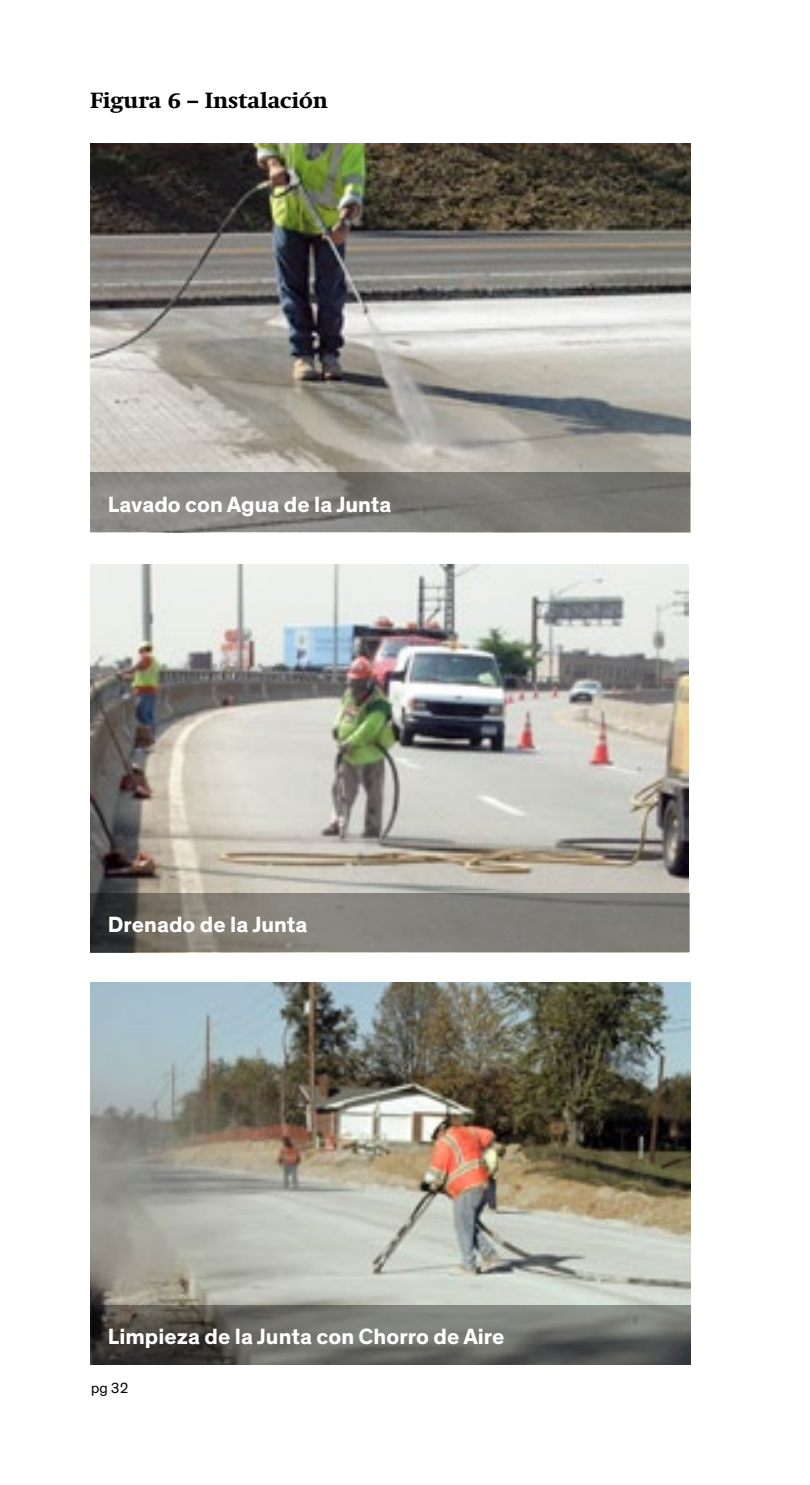
<style>
.page{position:relative;width:810px;height:1485px;background:#fff}
.page>*{position:absolute;margin:0;border:0;box-sizing:border-box;transform-origin:0 0}
.t1{font:700 22.5px "Dow Corporate";color:#fff}
.t2{font:700 22.5px "Swift Neue LT Pro";color:#000}
.t3{font:15px "Dow Corporate";color:#000}
</style>
<div class="page">
<img style="left:91px;top:143px;width:600px;height:389px">
<img style="left:90px;top:982px;width:600px;height:383px">
<img style="left:90px;top:565px;width:598px;height:328px">
<svg style="left:90px;top:893px;width:600px;height:59px;background:#7a7871"></svg>
<svg style="left:92px;top:1305px;width:599px;height:60px;background:#63645e"></svg>
<svg style="left:90px;top:472px;width:600px;height:60px;background:#807f7a"></svg>
<p class="t2" style="left:90px;top:87px;width:239px">Figura 6 – Instalación</p>
<p class="t1" style="left:108px;top:490px;width:285px">Lavado con Agua de la Junta</p>
<p class="t1" style="left:108px;top:910px;width:201px">Drenado de la Junta</p>
<p class="t1" style="left:108px;top:1322px;width:398px">Limpieza de la Junta con Chorro de Aire</p>
<p class="t3" style="left:91px;top:1379px;width:39px">pg 32</p>
</div>
